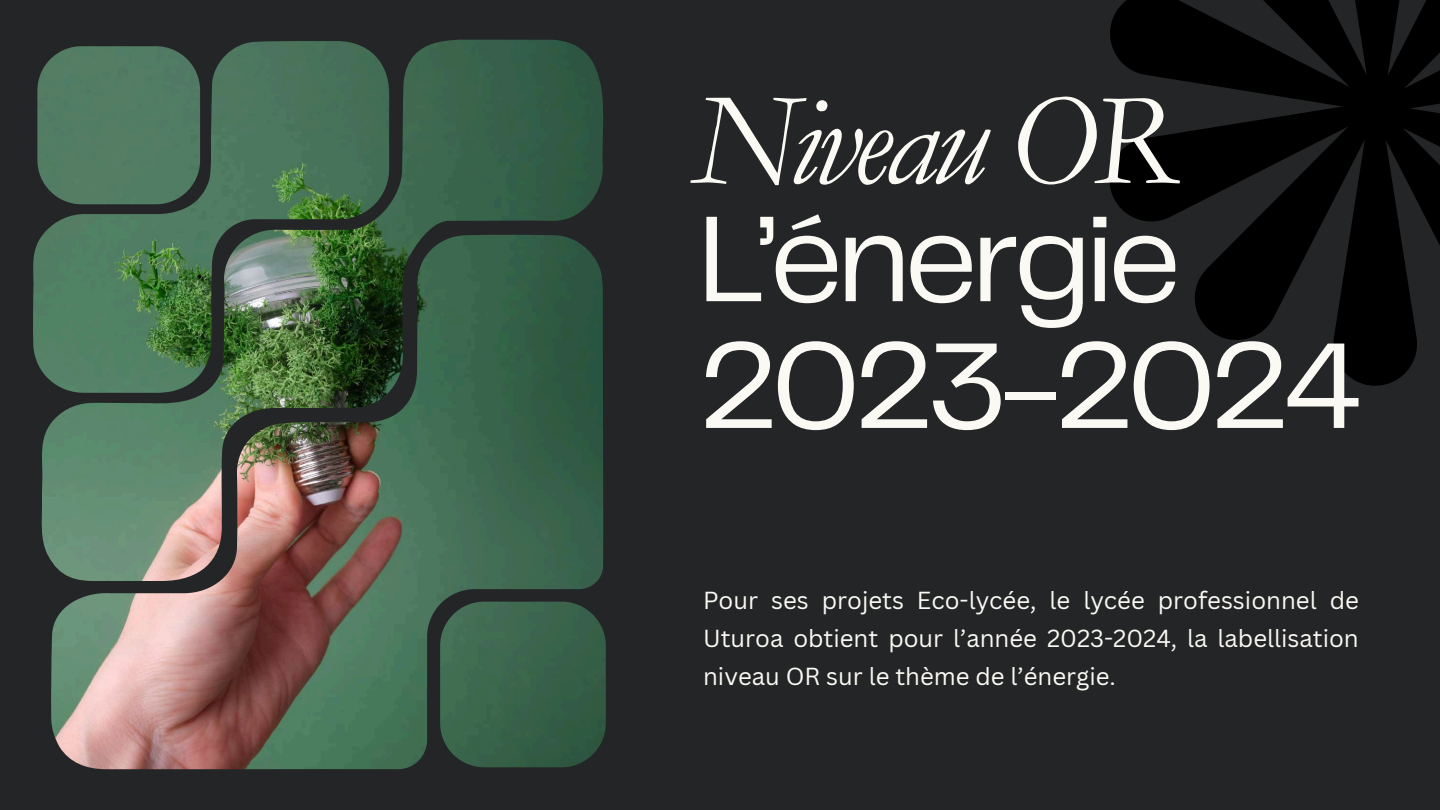
<style>
.page{position:relative;width:1440px;height:810px;background:#242526}
.page>*{position:absolute;margin:0;border:0;box-sizing:border-box;transform-origin:0 0}
.t1{font:italic 132.7px "Garamond";letter-spacing:-.05em;color:#faf9f4}
.t2{font:126.9px/126.8px "Telegraf";letter-spacing:-.05em;color:#faf9f4}
.t3{font:24px/38.2px "Canva Sans";color:#faf9f4;text-align:justify}
</style>
<div class="page">
<img style="left:33px;top:40px;width:573px;height:729px">
<svg style="left:1109px;top:0;width:331px;height:386px;fill:#000"></svg>
<h1 class="t1" style="left:692px;top:68px;width:483px">Niveau OR</h1>
<h2 class="t2" style="left:698px;top:202px;width:666px">L’énergie<br>2023-2024</h2>
<p class="t3" style="left:703px;top:580px;width:657px">Pour ses projets Eco-lycée, le lycée professionnel de Uturoa obtient pour l’année 2023-2024, la labellisation niveau OR sur le thème de l’énergie.</p>
</div>
